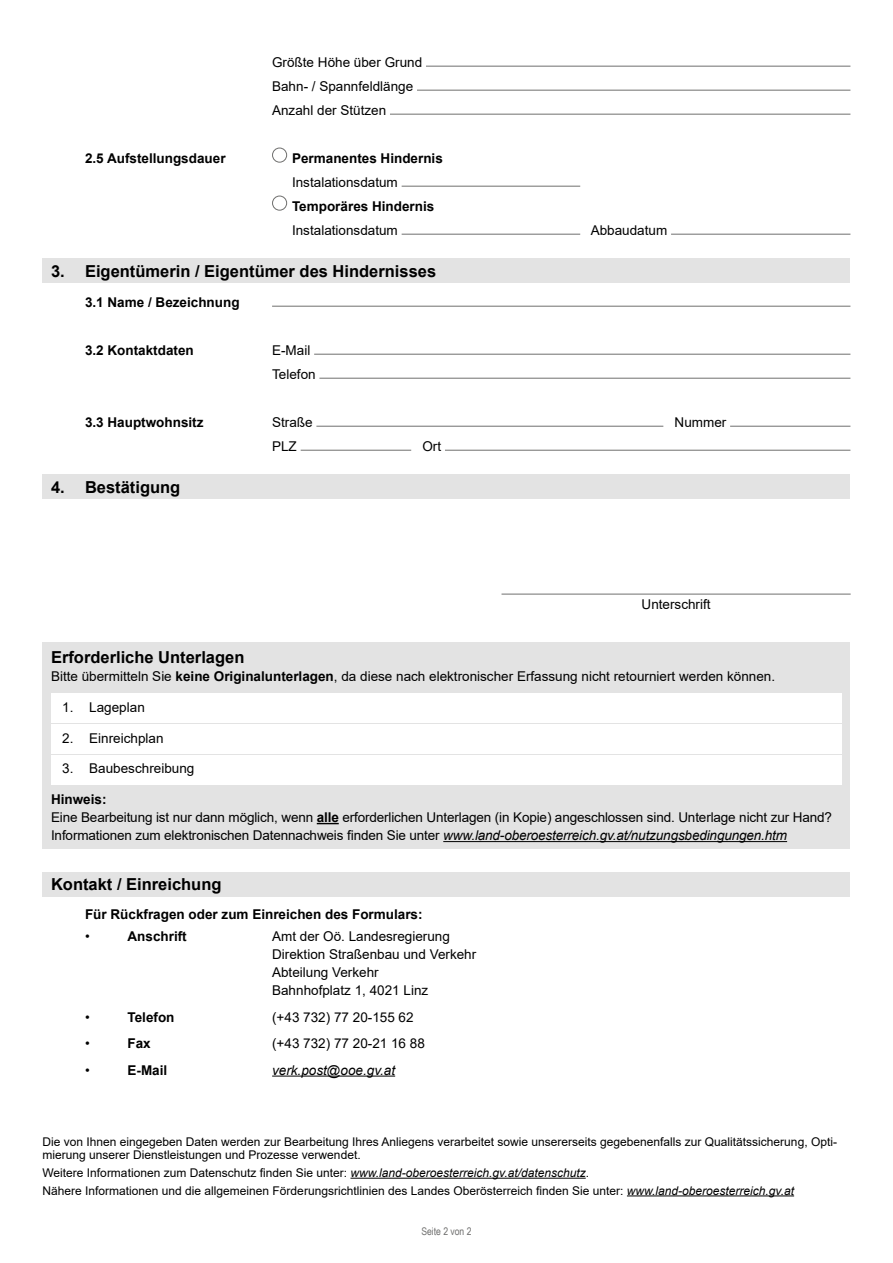
<style>
.page{position:relative;width:893px;height:1263px;background:#fff}
.page>*{position:absolute;margin:0;border:0;box-sizing:border-box;transform-origin:0 0}
.Formularabschnitt_H2{font:700 16.5px "Arial";color:#000}
.Formular_Abschluss_P_Text_-_OHNE_Grundli{font:13.5px/18px "Arial";color:#000}
.Formularabschnitt_P_Text{font:700 13.5px/24px "Arial";color:#000}
.Formularabschnitt_P_Text-2{font:13.5px/24px "Arial";color:#000}
.Formular_Abschluss_H3{font:700 13.5px "Arial";color:#000}
.t1{font:italic 13.5px "Arial";color:#000}
.Formularabschnitt_P_Datum_Unterschrift{font:13.5px "Arial";color:#000}
.Formular_Abschluss_P_Hinweis_Datenschutz{font:12px/13.5px "Arial";color:#000}
.t2{font:10.5px "Arial Narrow";color:#6f6f6e}
.s1{font-weight:400}
.s2{font-weight:700}
.s3{font-style:italic}
</style>
<div class="page">
<hr style="left:426px;top:66px;width:424px;height:1px;background:#6f6f6e">
<hr style="left:417px;top:90px;width:433px;height:1px;background:#6f6f6e">
<hr style="left:390px;top:114px;width:460px;height:1px;background:#6f6f6e">
<div style="left:272px;top:148px;width:15px;height:15px;border:1px solid #6f6f6e;border-radius:50%"></div>
<hr style="left:402px;top:186px;width:178px;height:1px;background:#6f6f6e">
<div style="left:272px;top:196px;width:15px;height:15px;border:1px solid #6f6f6e;border-radius:50%"></div>
<hr style="left:402px;top:234px;width:178px;height:1px;background:#6f6f6e">
<hr style="left:671px;top:234px;width:179px;height:1px;background:#6f6f6e">
<div style="left:43px;top:259px;width:807px;height:24px;background:#e3e3e3"></div>
<hr style="left:272px;top:306px;width:578px;height:1px;background:#6f6f6e">
<hr style="left:314px;top:354px;width:536px;height:1px;background:#6f6f6e">
<hr style="left:319px;top:378px;width:531px;height:1px;background:#6f6f6e">
<hr style="left:316px;top:426px;width:347px;height:1px;background:#6f6f6e">
<hr style="left:730px;top:426px;width:120px;height:1px;background:#6f6f6e">
<hr style="left:301px;top:450px;width:110px;height:1px;background:#6f6f6e">
<hr style="left:445px;top:450px;width:405px;height:1px;background:#6f6f6e">
<hr style="left:501px;top:594px;width:350px;height:1px;background:#6f6f6e">
<div style="left:43px;top:475px;width:807px;height:24px;background:#e3e3e3"></div>
<div style="left:43px;top:643px;width:807px;height:206px;background:#e3e3e3"></div>
<div style="left:51px;top:693px;width:791px;height:30px;background:#fff"></div>
<div style="left:51px;top:724px;width:791px;height:30px;background:#fff"></div>
<div style="left:51px;top:755px;width:791px;height:30px;background:#fff"></div>
<svg style="left:317px;top:823px;width:22px;height:1px"></svg>
<hr style="left:443px;top:841px;width:344px;height:1px;background:#000">
<hr style="left:350px;top:1178px;width:236px;height:1px;background:#000">
<hr style="left:627px;top:1195px;width:167px;height:1px;background:#000">
<div style="left:43px;top:872px;width:807px;height:24px;background:#e3e3e3"></div>
<hr style="left:272px;top:1075px;width:123px;height:1px;background:#000">
<p class="Formularabschnitt_P_Text-2" style="left:272px;top:50px;width:152px">Größte Höhe über Grund<br>Bahn- / Spannfeldlänge<br>Anzahl der Stützen</p>
<p class="Formularabschnitt_P_Text" style="left:85px;top:146px;width:142px">2.5 Aufstellungsdauer</p>
<p class="Formularabschnitt_P_Text" style="left:292px;top:146px;width:152px">Permanentes Hindernis<br><span class="s1">Instalationsdatum<br></span>Temporäres Hindernis<br><span class="s1">Instalationsdatum</span></p>
<p class="Formularabschnitt_P_Text-2" style="left:591px;top:218px;width:78px">Abbaudatum</p>
<h2 class="Formularabschnitt_H2" style="left:51px;top:259px;width:387px">3. Eigentümerin / Eigentümer des Hindernisses</h2>
<p class="Formularabschnitt_P_Text" style="left:85px;top:290px;width:156px">3.1 Name / Bezeichnung</p>
<p class="Formularabschnitt_P_Text" style="left:85px;top:338px;width:110px">3.2 Kontaktdaten</p>
<p class="Formularabschnitt_P_Text-2" style="left:272px;top:338px;width:45px">E-Mail<br>Telefon</p>
<p class="Formularabschnitt_P_Text" style="left:85px;top:410px;width:120px">3.3 Hauptwohnsitz</p>
<p class="Formularabschnitt_P_Text-2" style="left:272px;top:410px;width:42px">Straße</p>
<p class="Formularabschnitt_P_Text-2" style="left:675px;top:410px;width:53px">Nummer</p>
<p class="Formularabschnitt_P_Text-2" style="left:272px;top:434px;width:26px">PLZ</p>
<p class="Formularabschnitt_P_Text-2" style="left:422px;top:434px;width:20px">Ort</p>
<h2 class="Formularabschnitt_H2" style="left:51px;top:475px;width:131px">4. Bestätigung</h2>
<p class="Formularabschnitt_P_Datum_Unterschrift" style="left:642px;top:595px;width:71px">Unterschrift</p>
<h2 class="Formularabschnitt_H2" style="left:51px;top:646px;width:195px">Erforderliche Unterlagen</h2>
<p class="Formular_Abschluss_P_Text_-_OHNE_Grundli" style="left:51px;top:667px;width:726px">Bitte übermitteln Sie <span class="s2">keine Originalunterlagen</span>, da diese nach elektronischer Erfassung nicht retourniert werden können.</p>
<p class="Formular_Abschluss_P_Text_-_OHNE_Grundli" style="left:62px;top:698px;width:84px">1. Lageplan</p>
<p class="Formular_Abschluss_P_Text_-_OHNE_Grundli" style="left:62px;top:729px;width:103px">2. Einreichplan</p>
<p class="Formular_Abschluss_P_Text_-_OHNE_Grundli" style="left:62px;top:759px;width:134px">3. Baubeschreibung</p>
<p class="Formular_Abschluss_P_Text_-_OHNE_Grundli" style="left:51px;top:790px;width:782px"><span class="s2">Hinweis:<br></span>Eine Bearbeitung ist nur dann möglich, wenn <span class="s2">alle</span> erforderlichen Unterlagen (in Kopie) angeschlossen sind. Unterlage nicht zur Hand?<br>Informationen zum elektronischen Datennachweis finden Sie unter <span class="s3">www.land-oberoesterreich.gv.at/nutzungsbedingungen.htm</span></p>
<h2 class="Formularabschnitt_H2" style="left:51px;top:873px;width:172px">Kontakt / Einreichung</h2>
<h3 class="Formular_Abschluss_H3" style="left:85px;top:905px;width:339px">Für Rückfragen oder zum Einreichen des Formulars:</h3>
<p class="Formular_Abschluss_P_Text_-_OHNE_Grundli" style="left:85px;top:927px;width:6px">•</p>
<p class="Formularabschnitt_P_Text" style="left:128px;top:924px;width:61px">Anschrift</p>
<p class="Formular_Abschluss_P_Text_-_OHNE_Grundli" style="left:272px;top:927px;width:206px">Amt der Oö. Landesregierung<br>Direktion Straßenbau und Verkehr<br>Abteilung Verkehr<br>Bahnhofplatz 1, 4021 Linz</p>
<p class="Formular_Abschluss_P_Text_-_OHNE_Grundli" style="left:85px;top:1008px;width:6px">•</p>
<p class="Formularabschnitt_P_Text" style="left:128px;top:1005px;width:49px">Telefon</p>
<p class="Formular_Abschluss_P_Text_-_OHNE_Grundli" style="left:272px;top:1008px;width:143px">(+43 732) 77 20-155 62</p>
<p class="Formular_Abschluss_P_Text_-_OHNE_Grundli" style="left:85px;top:1034px;width:6px">•</p>
<p class="Formularabschnitt_P_Text" style="left:128px;top:1031px;width:25px">Fax</p>
<p class="Formular_Abschluss_P_Text_-_OHNE_Grundli" style="left:272px;top:1034px;width:154px">(+43 732) 77 20-21 16 88</p>
<p class="Formular_Abschluss_P_Text_-_OHNE_Grundli" style="left:85px;top:1061px;width:6px">•</p>
<p class="Formularabschnitt_P_Text" style="left:128px;top:1058px;width:41px">E-Mail</p>
<p class="t1" style="left:272px;top:1061px;width:125px">verk.post@ooe.gv.at</p>
<p class="Formular_Abschluss_P_Hinweis_Datenschutz" style="left:43px;top:1134px;width:796px">Die von Ihnen eingegeben Daten werden zur Bearbeitung Ihres Anliegens verarbeitet sowie unsererseits gegebenenfalls zur Qualitätssicherung, Opti&shy;mierung unserer Dienstleistungen und Prozesse verwendet.</p>
<p class="Formular_Abschluss_P_Hinweis_Datenschutz" style="left:43px;top:1166px;width:548px">Weitere Informationen zum Datenschutz finden Sie unter: <span class="s3">www.land-oberoesterreich.gv.at/datenschutz</span>.</p>
<p class="Formular_Abschluss_P_Hinweis_Datenschutz" style="left:43px;top:1183px;width:753px">Nähere Informationen und die allgemeinen Förderungsrichtlinien des Landes Oberösterreich finden Sie unter: <span class="s3">www.land-oberoesterreich.gv.at</span></p>
<p class="t2" style="left:421px;top:1223px;width:52px">Seite 2 von 2</p>
</div>
